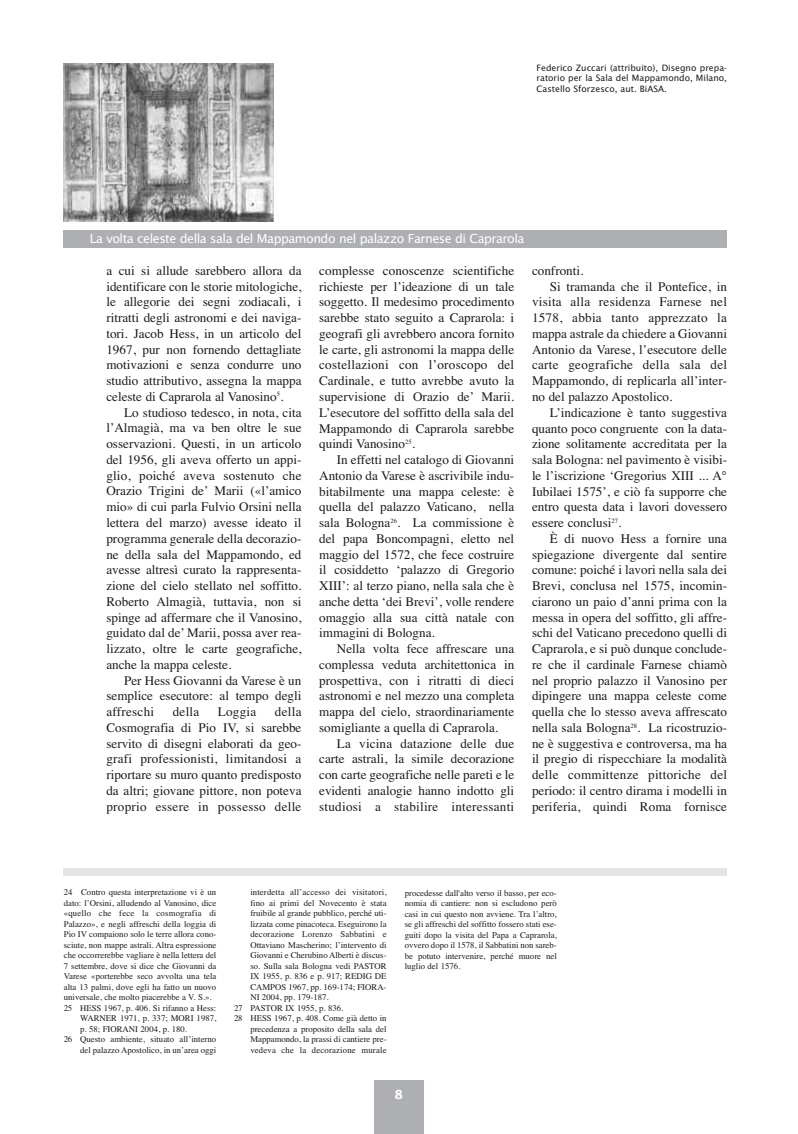
<style>
.page{position:relative;width:798px;height:1134px;background:#fff}
.page>*{position:absolute;margin:0;border:0;box-sizing:border-box;transform-origin:0 0}
.t1{font:13.12px/15.8px "Times";color:#1b1c20;text-align:justify}
.t2{font:13.12px "Times";letter-spacing:.02em;color:#1b1c20}
.t3{font:12.5px "Lucida Sans";letter-spacing:-.04em;color:#fff}
.t4{font:700 12.5px "Lucida Sans";color:#fff}
.t5{font:8.75px/10.5px "Times";color:#1b1c20;text-align:justify}
.t6{font:8.75px/10.5px "Lucida Sans";color:#1b1c20;text-align:justify}
.t7{font:8.75px "Times";letter-spacing:.02em;color:#1b1c20}
</style>
<div class="page">
<div style="left:374px;top:1081px;width:49px;height:53px;background:#aeafb2"></div>
<div style="left:64px;top:230px;width:662px;height:18px;background:#aeafb2"></div>
<div style="left:64px;top:868px;width:662px;height:7px;background:#e3e5e6"></div>
<img style="left:64px;top:64px;width:210px;height:157px">
<p class="t6" style="left:536px;top:63px;width:192px">Federico Zuccari (attribuito), Disegno prepa&shy;ratorio per la Sala del Mappamondo, Milano, Castello Sforzesco, aut. BiASA.</p>
<p class="t3" style="left:90px;top:233px;width:436px">La volta celeste della sala del Mappamondo nel palazzo Farnese di Caprarola</p>
<p class="t1" style="left:106px;top:264px;width:196px">a cui si allude sarebbero allora da identificare con le storie mitologiche, le allegorie dei segni zodiacali, i ritratti degli astronomi e dei naviga&shy;tori. Jacob Hess, in un articolo del 1967, pur non fornendo dettagliate motivazioni e senza condurre uno studio attributivo, assegna la mappa celeste di Caprarola al Vanosino<sup>5</sup>.</p>
<p class="t1" style="left:106px;top:406px;width:196px;text-indent:18px">Lo studioso tedesco, in nota, cita l’Almagià, ma va ben oltre le sue osservazioni. Questi, in un articolo del 1956, gli aveva offerto un appi&shy;glio, poiché aveva sostenuto che Orazio Trigini de’ Marii («l’amico mio» di cui parla Fulvio Orsini nella lettera del marzo) avesse ideato il programma generale della decorazio&shy;ne della sala del Mappamondo, ed avesse altresì curato la rappresenta&shy;zione del cielo stellato nel soffitto.<br>Roberto Almagià, tuttavia, non si spinge ad affermare che il Vanosino, guidato dal de’ Marii, possa aver rea&shy;lizzato, oltre le carte geografiche, anche la mappa celeste.</p>
<p class="t1" style="left:106px;top:674px;width:196px;text-indent:18px">Per Hess Giovanni da Varese è un semplice esecutore: al tempo degli affreschi</p>
<p class="t1" style="left:106px;top:705px;width:196px;text-indent:168px">della Cosmografia di Pio IV, si sarebbe servito di disegni elaborati da geo&shy;grafi professionisti, limitandosi a riportare su muro quanto predisposto da altri; giovane pittore, non poteva proprio essere in possesso delle</p>
<p class="t1" style="left:173px;top:705px;width:28px">della</p>
<p class="t1" style="left:218px;top:705px;width:40px">Loggia</p>
<p class="t1" style="left:319px;top:264px;width:196px">complesse conoscenze scientifiche richieste per l’ideazione di un tale soggetto. Il medesimo procedimento sarebbe stato seguito a Caprarola: i geografi gli avrebbero ancora fornito le carte, gli astronomi la mappa delle costellazioni con l’oroscopo del Cardinale, e tutto avrebbe avuto la supervisione di Orazio de’ Marii.<br>L’esecutore del soffitto della sala del Mappamondo di Caprarola sarebbe quindi Vanosino<sup>25</sup>.</p>
<p class="t1" style="left:319px;top:453px;width:196px;text-indent:18px">In effetti nel catalogo di Giovanni Antonio da Varese è ascrivibile indu&shy;bitabilmente una mappa celeste: è quella del palazzo Vaticano, nella sala Bologna<sup>26</sup>. La commissione è del papa Boncompagni, eletto nel maggio del 1572, che fece costruire il cosiddetto ‘palazzo di Gregorio XIII’: al terzo piano, nella sala che è anche detta ‘dei Brevi’, volle rendere omaggio alla sua città natale con immagini di Bologna.</p>
<p class="t1" style="left:319px;top:642px;width:196px;text-indent:18px">Nella volta fece affrescare una complessa veduta architettonica in prospettiva, con i ritratti di dieci astronomi e nel mezzo una completa mappa del cielo, straordinariamente somigliante a quella di Caprarola.</p>
<p class="t1" style="left:319px;top:737px;width:196px;text-indent:18px">La vicina datazione delle due carte astrali, la simile decorazione con carte geografiche nelle pareti e le evidenti analogie hanno indotto gli studiosi a stabilire interessanti</p>
<p class="t1" style="left:531px;top:264px;width:53px">confronti.</p>
<p class="t1" style="left:549px;top:280px;width:179px">Si tramanda che il Pontefice, in</p>
<p class="t2" style="left:531px;top:297px;width:196px">visita alla residenza Farnese nel</p>
<p class="t2" style="left:531px;top:313px;width:196px">1578, abbia tanto apprezzato la</p>
<p class="t1" style="left:531px;top:327px;width:196px">mappa astrale da chiedere a Giovanni</p>
<p class="t1" style="left:531px;top:343px;width:196px">Antonio da Varese, l’esecutore delle</p>
<p class="t2" style="left:531px;top:360px;width:196px">carte geografiche della sala del</p>
<p class="t1" style="left:531px;top:374px;width:196px">Mappamondo, di replicarla all’inter-</p>
<p class="t1" style="left:531px;top:390px;width:142px">no del palazzo Apostolico.</p>
<p class="t1" style="left:549px;top:406px;width:179px">L’indicazione è tanto suggestiva</p>
<p class="t1" style="left:531px;top:421px;width:196px">quanto poco congruente con la data-</p>
<p class="t1" style="left:531px;top:437px;width:196px">zione solitamente accreditata per la</p>
<p class="t1" style="left:531px;top:453px;width:196px">sala Bologna: nel pavimento è visibi-</p>
<p class="t1" style="left:531px;top:469px;width:196px">le l’iscrizione ‘Gregorius XIII ... A°</p>
<p class="t1" style="left:531px;top:484px;width:196px">Iubilaei 1575’, e ciò fa supporre che</p>
<p class="t1" style="left:531px;top:500px;width:196px">entro questa data i lavori dovessero</p>
<p class="t1" style="left:531px;top:516px;width:91px">essere conclusi<sup>27</sup>.</p>
<p class="t1" style="left:549px;top:532px;width:179px">È di nuovo Hess a fornire una</p>
<p class="t1" style="left:531px;top:547px;width:196px">spiegazione divergente dal sentire</p>
<p class="t1" style="left:531px;top:563px;width:196px">comune: poiché i lavori nella sala dei</p>
<p class="t1" style="left:531px;top:579px;width:196px">Brevi, conclusa nel 1575, incomin-</p>
<p class="t1" style="left:531px;top:595px;width:196px">ciarono un paio d’anni prima con la</p>
<p class="t1" style="left:531px;top:611px;width:196px">messa in opera del soffitto, gli affre-</p>
<p class="t1" style="left:531px;top:626px;width:196px">schi del Vaticano precedono quelli di</p>
<p class="t1" style="left:531px;top:642px;width:196px">Caprarola, e si può dunque conclude-</p>
<p class="t1" style="left:531px;top:658px;width:196px">re che il cardinale Farnese chiamò</p>
<p class="t1" style="left:531px;top:674px;width:196px">nel proprio palazzo il Vanosino per</p>
<p class="t1" style="left:531px;top:689px;width:196px">dipingere una mappa celeste come</p>
<p class="t1" style="left:531px;top:705px;width:196px">quella che lo stesso aveva affrescato</p>
<p class="t1" style="left:531px;top:721px;width:196px">nella sala Bologna<sup>28</sup>. La ricostruzio-</p>
<p class="t1" style="left:531px;top:737px;width:196px">ne è suggestiva e controversa, ma ha</p>
<p class="t1" style="left:531px;top:752px;width:196px">il pregio di rispecchiare la modalità</p>
<p class="t2" style="left:531px;top:770px;width:196px">delle committenze pittoriche del</p>
<p class="t1" style="left:531px;top:784px;width:196px">periodo: il centro dirama i modelli in</p>
<p class="t1" style="left:531px;top:800px;width:196px">periferia, quindi Roma fornisce</p>
<p class="t5" style="left:64px;top:888px;width:154px">24 Contro questa interpretazione vi è un</p>
<p class="t5" style="left:64px;top:898px;width:154px">dato: l’Orsini, alludendo al Vanosino, dice</p>
<p class="t7" style="left:64px;top:910px;width:154px">«quello che fece la cosmografia di</p>
<p class="t5" style="left:64px;top:919px;width:154px">Palazzo», e negli affreschi della loggia di</p>
<p class="t5" style="left:64px;top:930px;width:154px">Pio IV compaiono solo le terre allora cono-</p>
<p class="t5" style="left:64px;top:940px;width:154px">sciute, non mappe astrali. Altra espressione</p>
<p class="t5" style="left:64px;top:951px;width:154px">che occorrerebbe vagliare è nella lettera del</p>
<p class="t5" style="left:64px;top:961px;width:154px">7 settembre, dove si dice che Giovanni da</p>
<p class="t5" style="left:64px;top:972px;width:154px">Varese «porterebbe seco avvolta una tela</p>
<p class="t5" style="left:64px;top:982px;width:154px">alta 13 palmi, dove egli ha fatto un nuovo</p>
<p class="t5" style="left:64px;top:993px;width:149px">universale, che molto piacerebbe a V. S.».</p>
<p class="t5" style="left:64px;top:1003px;width:154px">25 HESS 1967, p. 406. Si rifanno a Hess:</p>
<p class="t5" style="left:80px;top:1014px;width:138px">WARNER 1971, p. 337; MORI 1987,</p>
<p class="t5" style="left:80px;top:1024px;width:108px">p. 58; FIORANI 2004, p. 180.</p>
<p class="t5" style="left:64px;top:1035px;width:154px">26 Questo ambiente, situato all’interno</p>
<p class="t5" style="left:80px;top:1045px;width:138px">del palazzo Apostolico, in un’area oggi</p>
<p class="t5" style="left:250px;top:888px;width:138px">interdetta all’accesso dei visitatori,</p>
<p class="t5" style="left:250px;top:898px;width:138px">fino ai primi del Novecento è stata</p>
<p class="t5" style="left:250px;top:909px;width:138px">fruibile al grande pubblico, perché uti-</p>
<p class="t5" style="left:250px;top:919px;width:138px">lizzata come pinacoteca. Eseguirono la</p>
<p class="t7" style="left:250px;top:931px;width:138px">decorazione Lorenzo Sabbatini e</p>
<p class="t5" style="left:250px;top:940px;width:138px">Ottaviano Mascherino; l’intervento di</p>
<p class="t5" style="left:250px;top:951px;width:138px">Giovanni e Cherubino Alberti è discus-</p>
<p class="t5" style="left:250px;top:961px;width:138px">so. Sulla sala Bologna vedi PASTOR</p>
<p class="t5" style="left:250px;top:972px;width:138px">IX 1955, p. 836 e p. 917; REDIG DE</p>
<p class="t5" style="left:250px;top:982px;width:138px">CAMPOS 1967, pp. 169-174; FIORA-</p>
<p class="t5" style="left:250px;top:993px;width:80px">NI 2004, pp. 179-187.</p>
<p class="t5" style="left:234px;top:1003px;width:111px">27 PASTOR IX 1955, p. 836.</p>
<p class="t5" style="left:234px;top:1014px;width:154px">28 HESS 1967, p. 408. Come già detto in</p>
<p class="t5" style="left:250px;top:1024px;width:138px">precedenza a proposito della sala del</p>
<p class="t5" style="left:250px;top:1035px;width:138px">Mappamondo, la prassi di cantiere pre-</p>
<p class="t7" style="left:250px;top:1047px;width:138px">vedeva che la decorazione murale</p>
<p class="t5" style="left:404px;top:888px;width:153px">procedesse dall'alto verso il basso, per eco&shy;nomia di cantiere: non si escludono però casi in cui questo non avviene. Tra l’altro, se gli affreschi del soffitto fossero stati ese&shy;guiti dopo la visita del Papa a Caprarola, ovvero dopo il 1578, il Sabbatini non sareb&shy;be potuto intervenire, perché muore nel luglio del 1576.</p>
<p class="t4" style="left:394px;top:1089px;width:10px">8</p>
</div>
